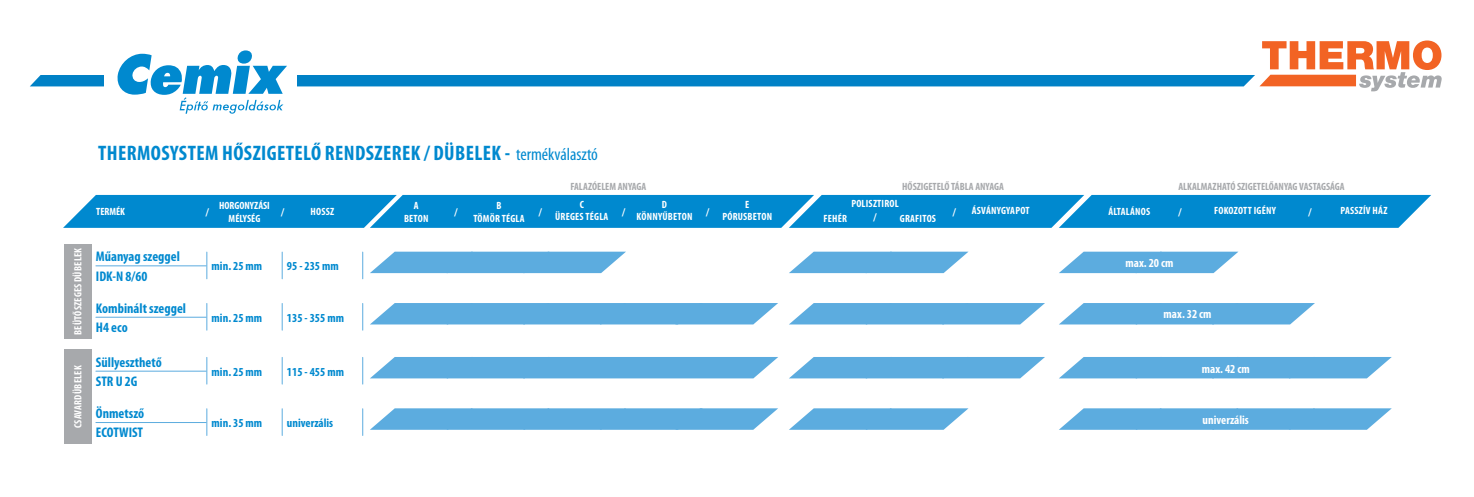
<style>
.page{position:relative;width:1474px;height:497px;background:#fff}
.page>*{position:absolute;margin:0;border:0;box-sizing:border-box;transform-origin:0 0}
.t1{font:700 condensed 21px "Myriad Pro";letter-spacing:.02em;color:#0089cf}
.t2{font:700 condensed 14px/19.2px "Myriad Pro";color:#0089cf}
.t3{font:700 condensed 12.25px "Myriad Pro";color:#0089cf}
.t4{font:700 condensed 12.25px "Myriad Pro";color:#fff}
.t5{font:700 condensed 11.38px "Myriad Pro";color:#fff}
.t6{font:700 condensed 10.5px/12.6px "Myriad Pro";letter-spacing:.02em;color:#fff;text-align:center}
.t7{font:700 condensed 10.5px "Myriad Pro";color:#a7a9ac}
.t8{font:700 condensed 10.5px/12.6px "Myriad Pro";color:#fff;text-align:center}
.s1{font-weight:400;font-size:17.5px}
</style>
<div class="page">
<div style="left:64px;top:244px;width:28px;height:94px;background:#a7a9ac"></div>
<div style="left:64px;top:349px;width:28px;height:94px;background:#a7a9ac"></div>
<div style="left:64px;top:195px;width:1367px;height:32px;background:#0089cf"></div>
<hr style="left:96px;top:265px;width:110px;height:1px;background:#5cacdf">
<svg style="left:206px;top:252px;width:1px;height:26px"></svg>
<svg style="left:282px;top:252px;width:1px;height:26px"></svg>
<svg style="left:362px;top:252px;width:1px;height:26px"></svg>
<svg style="left:1059px;top:251px;width:179px;height:22px;background:#76b9e4"></svg>
<svg style="left:789px;top:251px;width:179px;height:22px;background:#76b9e4"></svg>
<svg style="left:370px;top:251px;width:256px;height:22px;background:#70b6e2"></svg>
<hr style="left:96px;top:370px;width:110px;height:1px;background:#5cacdf">
<svg style="left:206px;top:357px;width:1px;height:26px"></svg>
<svg style="left:282px;top:357px;width:1px;height:26px"></svg>
<svg style="left:362px;top:357px;width:1px;height:26px"></svg>
<div style="left:370px;top:357px;width:408px;height:21px;background:#5cacdf"></div>
<svg style="left:789px;top:357px;width:256px;height:21px;background:#6bb4e2"></svg>
<svg style="left:1059px;top:357px;width:332px;height:21px;background:#67b1e1"></svg>
<hr style="left:96px;top:316px;width:110px;height:1px;background:#5cacdf">
<svg style="left:206px;top:303px;width:1px;height:27px"></svg>
<svg style="left:282px;top:303px;width:1px;height:27px"></svg>
<svg style="left:362px;top:303px;width:1px;height:27px"></svg>
<svg style="left:1059px;top:303px;width:255px;height:21px;background:#6bb3e2"></svg>
<svg style="left:789px;top:303px;width:256px;height:21px;background:#6bb4e2"></svg>
<div style="left:370px;top:303px;width:408px;height:21px;background:#5cacdf"></div>
<hr style="left:96px;top:421px;width:110px;height:1px;background:#5cacdf">
<svg style="left:206px;top:408px;width:1px;height:27px"></svg>
<svg style="left:282px;top:408px;width:1px;height:27px"></svg>
<svg style="left:362px;top:408px;width:1px;height:27px"></svg>
<svg style="left:790px;top:408px;width:178px;height:21px;background:#73b7e3"></svg>
<svg style="left:1060px;top:408px;width:331px;height:21px;background:#69b2e1"></svg>
<svg style="left:371px;top:408px;width:407px;height:21px;background:#67b2e1"></svg>
<svg style="left:30px;top:75px;width:74px;height:11px"></svg>
<svg style="left:117px;top:40px;width:1324px;height:74px"></svg>
<p class="t6" style="left:72px;top:334px;width:88px;rotate:-90deg">BEÜTŐSZEGES DÜBELEK</p>
<p class="t6" style="left:72px;top:427px;width:64px;rotate:-90deg">CSAVARDÜBELEK</p>
<h1 class="t1" style="left:98px;top:140px;width:501px">THERMOSYSTEM HŐSZIGETELŐ RENDSZEREK / DÜBELEK - <span class="s1">termékválasztó</span></h1>
<p class="t7" style="left:570px;top:180px;width:77px">FALAZÓELEM ANYAGA</p>
<p class="t7" style="left:902px;top:180px;width:103px">HŐSZIGETELŐ TÁBLA ANYAGA</p>
<p class="t7" style="left:1178px;top:180px;width:168px">ALKALMAZHATÓ SZIGETELŐANYAG VASTAGSÁGA</p>
<p class="t6" style="left:662px;top:197px;width:7px">D</p>
<p class="t6" style="left:851px;top:197px;width:49px">POLISZTIROL</p>
<p class="t6" style="left:636px;top:210px;width:57px">KÖNNYŰBETON</p>
<p class="t6" style="left:96px;top:205px;width:30px">TERMÉK</p>
<p class="t8" style="left:219px;top:199px;width:52px">HORGONYZÁSI<br>MÉLYSÉG</p>
<p class="t6" style="left:310px;top:205px;width:25px">HOSSZ</p>
<p class="t6" style="left:555px;top:197px;width:55px">C<br>ÜREGES TÉGLA</p>
<p class="t6" style="left:971px;top:204px;width:59px">ÁSVÁNYGYAPOT</p>
<p class="t6" style="left:1214px;top:204px;width:63px">FOKOZOTT IGÉNY</p>
<p class="t6" style="left:722px;top:197px;width:51px">E<br>PÓRUSBETON</p>
<p class="t6" style="left:473px;top:199px;width:53px">B<br>TÖMÖR TÉGLA</p>
<p class="t6" style="left:1108px;top:205px;width:43px">ÁLTALÁNOS</p>
<p class="t6" style="left:404px;top:199px;width:26px">A<br>BETON</p>
<p class="t6" style="left:823px;top:211px;width:25px">FEHÉR</p>
<p class="t5" style="left:206px;top:204px;width:5px">/</p>
<p class="t5" style="left:281px;top:204px;width:5px">/</p>
<p class="t5" style="left:539px;top:204px;width:5px">/</p>
<p class="t5" style="left:622px;top:204px;width:5px">/</p>
<p class="t5" style="left:706px;top:204px;width:5px">/</p>
<p class="t5" style="left:952px;top:204px;width:5px">/</p>
<p class="t5" style="left:1178px;top:204px;width:5px">/</p>
<p class="t5" style="left:1308px;top:204px;width:5px">/</p>
<p class="t5" style="left:454px;top:204px;width:5px">/</p>
<p class="t5" style="left:873px;top:210px;width:5px">/</p>
<p class="t6" style="left:900px;top:211px;width:38px">GRAFITOS</p>
<h2 class="t2" style="left:96px;top:246px;width:85px">Műanyag szeggel<br>IDK-N 8/60</h2>
<p class="t3" style="left:212px;top:258px;width:52px">min. 25 mm</p>
<p class="t3" style="left:287px;top:258px;width:53px">95 - 235 mm</p>
<h2 class="t2" style="left:96px;top:298px;width:92px">Kombinált szeggel<br>H4 eco</h2>
<p class="t3" style="left:212px;top:309px;width:52px">min. 25 mm</p>
<p class="t3" style="left:287px;top:309px;width:58px">135 - 355 mm</p>
<h2 class="t2" style="left:96px;top:352px;width:67px">Süllyeszthető<br>STR U 2G</h2>
<p class="t3" style="left:212px;top:363px;width:52px">min. 25 mm</p>
<p class="t3" style="left:287px;top:363px;width:58px">115 - 455 mm</p>
<h2 class="t2" style="left:96px;top:403px;width:50px">Önmetsző<br>ECOTWIST</h2>
<p class="t3" style="left:212px;top:415px;width:52px">min. 35 mm</p>
<p class="t3" style="left:287px;top:415px;width:48px">univerzális</p>
<p class="t4" style="left:1125px;top:255px;width:49px">max. 20 cm</p>
<p class="t4" style="left:1163px;top:306px;width:49px">max. 32 cm</p>
<p class="t4" style="left:1201px;top:360px;width:49px">max. 42 cm</p>
<p class="t4" style="left:1202px;top:411px;width:48px">univerzális</p>
<p class="t6" style="left:1340px;top:204px;width:48px">PASSZÍV HÁZ</p>
</div>
